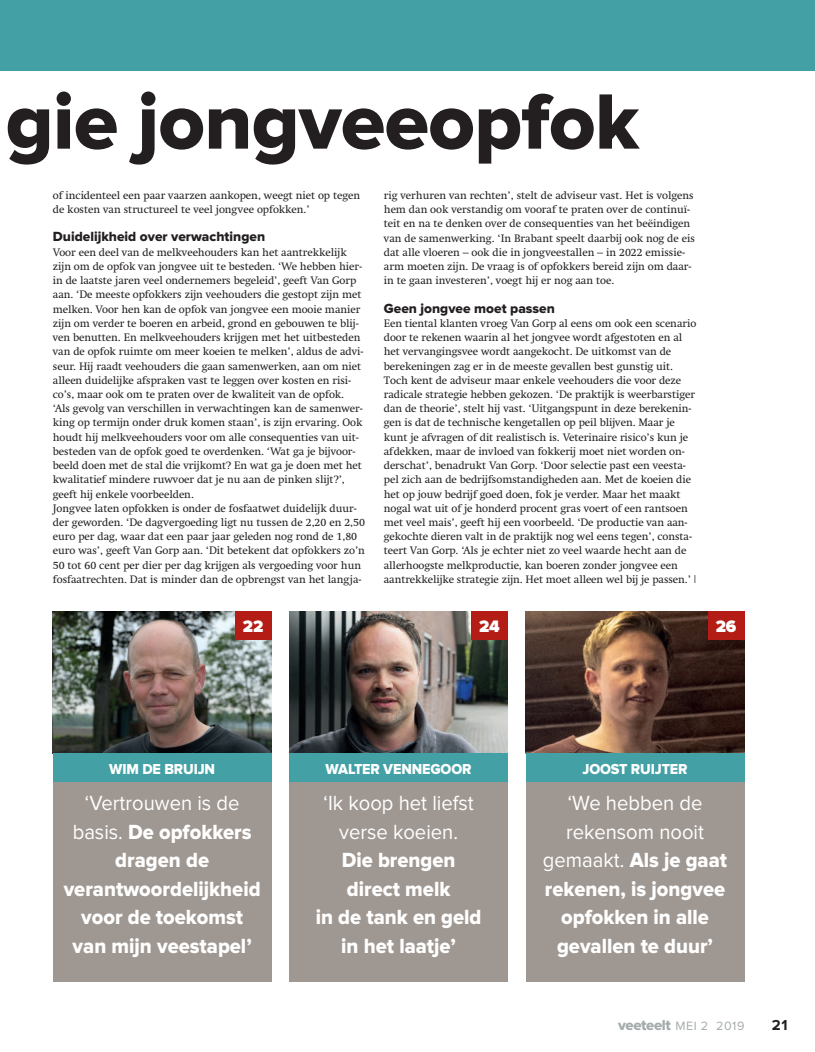
<style>
.page{position:relative;width:815px;height:1052px;background:#fff}
.page>*{position:absolute;margin:0;border:0;box-sizing:border-box;transform-origin:0 0}
.t1{font:81.25px "Proxima Nova Extrabld";letter-spacing:-.01em;color:#231f20}
.t2{font:21.25px/28.4px "Proxima Nova Extrabld";color:#fff;text-align:center;scale:.95 1}
.t3{font:21.25px/28.4px "Proxima Nova";color:#fff;scale:.95 1}
.t4{font:900 17.25px "Proxima Nova";color:#fff}
.t5{font:15px "Proxima Nova Extrabld";letter-spacing:-.01em;color:#fff;scale:.95 1}
.t6{font:15px "Proxima Nova Extrabld";letter-spacing:-.02em;color:#a6acac}
.t7{font:700 15px "Proxima Nova";color:#231f20}
.t8{font:13.75px "Proxima Nova Extrabld";color:#231f20}
.t9{font:11px/14.2px "Swift LT Pro";letter-spacing:-.005em;color:#231f20}
.s1{font-family:"Univers LT Pro 45";font-weight:300}
.s2{font-family:"Proxima Nova"}
.s3{font-family:"Proxima Nova";font-size:12.5px}
</style>
<div class="page">
<div style="left:0;top:0;width:814px;height:71px;background:#43a0a5"></div>
<img style="left:53px;top:611px;width:218px;height:142px">
<img style="left:289px;top:611px;width:219px;height:142px">
<div style="left:53px;top:753px;width:218px;height:29px;background:#43a0a5"></div>
<div style="left:289px;top:753px;width:219px;height:29px;background:#43a0a5"></div>
<div style="left:234px;top:611px;width:37px;height:29px;background:#b41d15"></div>
<div style="left:471px;top:611px;width:37px;height:29px;background:#b41d15"></div>
<div style="left:53px;top:782px;width:218px;height:199px;background:#9f9791"></div>
<div style="left:289px;top:782px;width:219px;height:199px;background:#9f9791"></div>
<img style="left:525px;top:611px;width:219px;height:142px">
<div style="left:525px;top:753px;width:219px;height:29px;background:#43a0a5"></div>
<div style="left:707px;top:611px;width:37px;height:29px;background:#b41d15"></div>
<div style="left:525px;top:782px;width:219px;height:199px;background:#9f9791"></div>
<h1 class="t1" style="left:6px;top:75px;width:635px">gie jongveeopfok</h1>
<p class="t9" style="left:53px;top:188px;width:309px">of incidenteel een paar vaarzen aankopen, weegt niet op tegen de kosten van structureel te veel jongvee opfokken.’</p>
<p class="t8" style="left:53px;top:229px;width:214px">Duidelijkheid over verwachtingen</p>
<p class="t9" style="left:53px;top:245px;width:313px">Voor een deel van de melkveehouders kan het aantrekkelĳk zĳn om de opfok van jongvee uit te besteden. ‘We hebben hier&shy;in de laatste jaren veel ondernemers begeleid’, geeft Van Gorp aan. ‘De meeste opfokkers zĳn veehouders die gestopt zĳn met melken. Voor hen kan de opfok van jongvee een mooie manier zĳn om verder te boeren en arbeid, grond en gebouwen te blĳ&shy;ven benutten. En melkveehouders krĳgen met het uitbesteden van de opfok ruimte om meer koeien te melken’, aldus de advi&shy;seur. Hĳ raadt veehouders die gaan samenwerken, aan om niet alleen duidelĳke afspraken vast te leggen over kosten en risi&shy;co’s, maar ook om te praten over de kwaliteit van de opfok.<br>‘Als gevolg van verschillen in verwachtingen kan de samenwer&shy;king op termĳn onder druk komen staan’, is zĳn ervaring. Ook houdt hĳ melkveehouders voor om alle consequenties van uit&shy;besteden van de opfok goed te overdenken. ‘Wat ga je bĳvoor&shy;beeld doen met de stal die vrĳkomt? En wat ga je doen met het kwalitatief mindere ruwvoer dat je nu aan de pinken slĳt?’, geeft hĳ enkele voorbeelden.<br>Jongvee laten opfokken is onder de fosfaatwet duidelĳk duur&shy;der geworden. ‘De dagvergoeding ligt nu tussen de 2,20 en 2,50 euro per dag, waar dat een paar jaar geleden nog rond de 1,80 euro was’, geeft Van Gorp aan. ‘Dit betekent dat opfokkers zo’n 50 tot 60 cent per dier per dag krĳgen als vergoeding voor hun fosfaatrechten. Dat is minder dan de opbrengst van het langja-</p>
<p class="t9" style="left:384px;top:188px;width:312px">rig verhuren van rechten’, stelt de adviseur vast. Het is volgens hem dan ook verstandig om vooraf te praten over de continuï&shy;teit en na te denken over de consequenties van het beëindigen van de samenwerking. ‘In Brabant speelt daarbĳ ook nog de eis dat alle vloeren – ook die in jongveestallen – in 2022 emissie&shy;arm moeten zĳn. De vraag is of opfokkers bereid zĳn om daar&shy;in te gaan investeren’, voegt hĳ er nog aan toe.</p>
<p class="t8" style="left:384px;top:300px;width:172px">Geen jongvee moet passen</p>
<p class="t9" style="left:384px;top:316px;width:314px">Een tiental klanten vroeg Van Gorp al eens om ook een scenario door te rekenen waarin al het jongvee wordt afgestoten en al het vervangingsvee wordt aangekocht. De uitkomst van de berekeningen zag er in de meeste gevallen best gunstig uit.<br>Toch kent de adviseur maar enkele veehouders die voor deze radicale strategie hebben gekozen. ‘De praktĳk is weerbarstiger dan de theorie’, stelt hĳ vast. ‘Uitgangspunt in deze berekenin&shy;gen is dat de technische kengetallen op peil blĳven. Maar je kunt je afvragen of dit realistisch is. Veterinaire risico’s kun je afdekken, maar de invloed van fokkerĳ moet niet worden on&shy;derschat’, benadrukt Van Gorp. ‘Door selectie past een veesta&shy;pel zich aan de bedrĳfsomstandigheden aan. Met de koeien die het op jouw bedrĳf goed doen, fok je verder. Maar het maakt nogal wat uit of je honderd procent gras voert of een rantsoen met veel mais’, geeft hĳ een voorbeeld. ‘De productie van aan&shy;gekochte dieren valt in de praktĳk nog wel eens tegen’, consta&shy;teert Van Gorp. ‘Als je echter niet zo veel waarde hecht aan de allerhoogste melkproductie, kan boeren zonder jongvee een aantrekkelĳke strategie zĳn. Het moet alleen wel bĳ je passen.’ <span class="s1">l</span></p>
<h3 class="t4" style="left:243px;top:616px;width:22px">22</h3>
<h3 class="t4" style="left:479px;top:616px;width:22px">24</h3>
<h3 class="t4" style="left:715px;top:616px;width:22px">26</h3>
<h3 class="t5" style="left:109px;top:760px;width:113px">WIM DE BRUIJN</h3>
<h3 class="t5" style="left:325px;top:760px;width:155px">WALTER VENNEGOOR</h3>
<h3 class="t5" style="left:582px;top:760px;width:112px">JOOST RUIJTER</h3>
<h2 class="t3" style="left:85px;top:789px;width:164px">‘Vertrouwen is de</h2>
<h2 class="t2" style="left:64px;top:818px;width:209px"><span class="s2">basis.</span> De opfokkers dragen de verantwoordelijkheid voor de toekomst van mijn veestapel’</h2>
<h2 class="t3" style="left:323px;top:789px;width:160px;text-align:center">‘Ik koop het liefst verse koeien.</h2>
<h2 class="t2" style="left:315px;top:846px;width:176px">Die brengen direct melk<br>in de tank en geld in het laatje’</h2>
<h2 class="t3" style="left:566px;top:789px;width:147px">‘We hebben de rekensom nooit</h2>
<h2 class="t2" style="left:542px;top:846px;width:195px"><span class="s2">gemaakt.</span> Als je gaat rekenen, is jongvee opfokken in alle gevallen te duur’</h2>
<h3 class="t6" style="left:618px;top:1016px;width:128px">veeteelt <span class="s3">MEI 2 2019</span></h3>
<h3 class="t7" style="left:771px;top:1016px;width:17px">21</h3>
</div>
